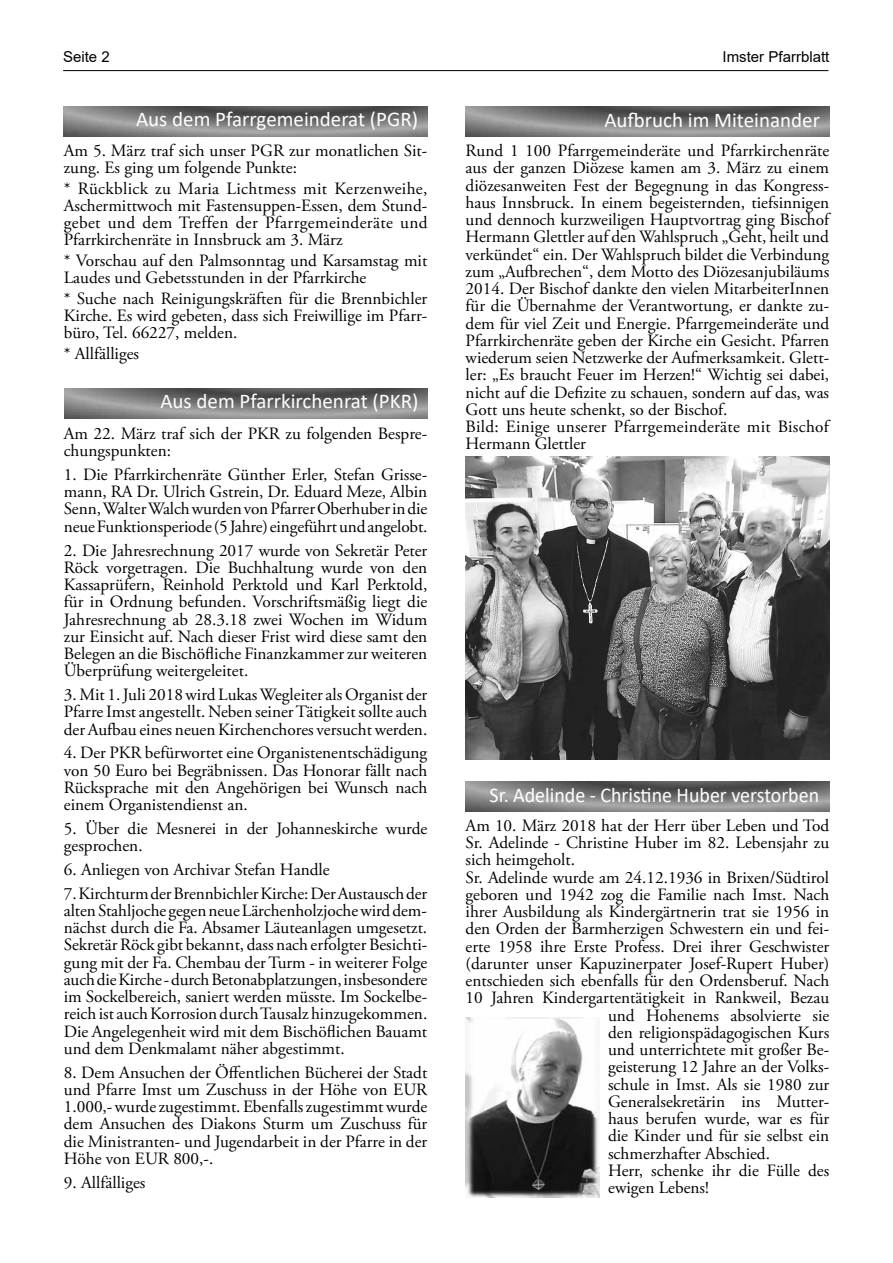
<style>
.page{position:relative;width:893px;height:1263px;background:#fff}
.page>*{position:absolute;margin:0;border:0;box-sizing:border-box;transform-origin:0 0}
.t1{font:21px "Calibri";color:#fff}
.t2{font:21px "Calibri";color:#fff;scale:.95 1}
.t3{font:17.25px/17.2px "Adobe Garamond Pro";color:#000;text-align:justify}
.t4{font:15px "Arial";color:#000}
</style>
<div class="page">
<hr style="left:63px;top:70px;width:765px;height:1px;background:#000">
<img style="left:466px;top:106px;width:363px;height:30px">
<img style="left:466px;top:781px;width:363px;height:30px">
<img style="left:64px;top:106px;width:363px;height:30px">
<img style="left:64px;top:389px;width:364px;height:30px">
<img style="left:466px;top:1017px;width:134px;height:181px">
<img style="left:466px;top:456px;width:363px;height:304px">
<p class="t4" style="left:63px;top:47px;width:48px">Seite 2</p>
<p class="t4" style="left:723px;top:46px;width:108px">Imster Pfarrblatt</p>
<p class="t1" style="left:136px;top:104px;width:284px">Aus dem Pfarrgemeinderat (PGR)</p>
<p class="t3" style="left:64px;top:143px;width:365px">Am 5. März traf sich unser PGR zur monatlichen Sit&shy;zung. Es ging um folgende Punkte:</p>
<p class="t3" style="left:64px;top:181px;width:365px">* Rückblick zu Maria Lichtmess mit Kerzenweihe, Aschermittwoch mit Fastensuppen-Essen, dem Stund&shy;gebet und dem Treffen der Pfarrgemeinderäte und Pfarrkirchenräte in Innsbruck am 3. März</p>
<p class="t3" style="left:64px;top:252px;width:365px">* Vorschau auf den Palmsonntag und Karsamstag mit<br>Laudes und Gebetsstunden in der Pfarrkirche</p>
<p class="t3" style="left:64px;top:290px;width:365px">* Suche nach Reinigungskräften für die Brennbichler Kirche. Es wird gebeten, dass sich Freiwillige im Pfarr&shy;büro, Tel. 66227, melden.</p>
<p class="t3" style="left:64px;top:345px;width:77px">* Allfälliges</p>
<p class="t1" style="left:160px;top:387px;width:260px">Aus dem Pfarrkirchenrat (PKR)</p>
<p class="t3" style="left:64px;top:425px;width:365px">Am 22. März traf sich der PKR zu folgenden Bespre&shy;chungspunkten:</p>
<p class="t3" style="left:64px;top:466px;width:365px">1. Die Pfarrkirchenräte Günther Erler, Stefan Grisse&shy;mann, RA Dr. Ulrich Gstrein, Dr. Eduard Meze, Albin Senn, Walter Walch wurden von Pfarrer Oberhuber in die neue Funktionsperiode (5 Jahre) eingeführt und angelobt.</p>
<p class="t3" style="left:64px;top:542px;width:365px">2. Die Jahresrechnung 2017 wurde von Sekretär Peter Röck vorgetragen. Die Buchhaltung wurde von den Kassaprüfern, Reinhold Perktold und Karl Perktold, für in Ordnung befunden. Vorschriftsmäßig liegt die Jahresrechnung ab 28.3.18 zwei Wochen im Widum zur Einsicht auf. Nach dieser Frist wird diese samt den Belegen an die Bischöfliche Finanzkammer zur weiteren Überprüfung weitergeleitet.</p>
<p class="t3" style="left:64px;top:686px;width:365px">3. Mit 1. Juli 2018 wird Lukas Wegleiter als Organist der Pfarre Imst angestellt. Neben seiner Tätigkeit sollte auch der Aufbau eines neuen Kirchenchores versucht werden.</p>
<p class="t3" style="left:64px;top:745px;width:365px">4. Der PKR befürwortet eine Organistenentschädigung von 50 Euro bei Begräbnissen. Das Honorar fällt nach Rücksprache mit den Angehörigen bei Wunsch nach einem Organistendienst an.</p>
<p class="t3" style="left:64px;top:820px;width:365px">5. Über die Mesnerei in der Johanneskirche wurde gesprochen.</p>
<p class="t3" style="left:64px;top:861px;width:267px">6. Anliegen von Archivar Stefan Handle</p>
<p class="t3" style="left:64px;top:885px;width:365px">7. Kirchturm der Brennbichler Kirche: Der Austausch der alten Stahljoche gegen neue Lärchenholzjoche wird dem&shy;nächst durch die Fa. Absamer Läuteanlagen umgesetzt.<br>Sekretär Röck gibt bekannt, dass nach erfolgter Besichti&shy;gung mit der Fa. Chembau der Turm - in weiterer Folge auch die Kirche - durch Betonabplatzungen, insbesondere im Sockelbereich, saniert werden müsste. Im Sockelbe&shy;reich ist auch Korrosion durch Tausalz hinzugekommen.<br>Die Angelegenheit wird mit dem Bischöflichen Bauamt und dem Denkmalamt näher abgestimmt.</p>
<p class="t3" style="left:64px;top:1064px;width:365px">8. Dem Ansuchen der Öffentlichen Bücherei der Stadt und Pfarre Imst um Zuschuss in der Höhe von EUR 1.000,- wurde zugestimmt. Ebenfalls zugestimmt wurde dem Ansuchen des Diakons Sturm um Zuschuss für die Ministranten- und Jugendarbeit in der Pfarre in der Höhe von EUR 800,-.</p>
<p class="t3" style="left:64px;top:1174px;width:83px">9. Allfälliges</p>
<p class="t1" style="left:604px;top:105px;width:217px">Aufbruch im Miteinander</p>
<p class="t3" style="left:466px;top:143px;width:365px;text-align:left">Rund 1 100 Pfarrgemeinderäte und Pfarrkirchenräte aus der ganzen Diözese kamen am 3. März zu einem diözesanweiten Fest der Begegnung in das Kongress&shy;haus Innsbruck. In einem begeisternden, tiefsinnigen und dennoch kurzweiligen Hauptvortrag ging Bischof Hermann Glettler auf den Wahlspruch „Geht, heilt und verkündet“ ein. Der Wahlspruch bildet die Verbindung zum „Aufbrechen“, dem Motto des Diözesanjubiläums 2014. Der Bischof dankte den vielen MitarbeiterInnen für die Übernahme der Verantwortung, er dankte zu&shy;dem für viel Zeit und Energie. Pfarrgemeinderäte und Pfarrkirchenräte geben der Kirche ein Gesicht. Pfarren wiederum seien Netzwerke der Aufmerksamkeit. Glett&shy;ler: „Es braucht Feuer im Herzen!“ Wichtig sei dabei, nicht auf die Defizite zu schauen, sondern auf das, was Gott uns heute schenkt, so der Bischof.<br>Bild: Einige unserer Pfarrgemeinderäte mit Bischof Hermann Glettler</p>
<p class="t2" style="left:490px;top:780px;width:348px">Sr. Adelinde - Christine Huber verstorben</p>
<p class="t3" style="left:466px;top:817px;width:365px">Am 10. März 2018 hat der Herr über Leben und Tod</p>
<p class="t3" style="left:466px;top:834px;width:365px">Sr. Adelinde - Christine Huber im 82. Lebensjahr zu</p>
<p class="t3" style="left:466px;top:852px;width:111px">sich heimgeholt.</p>
<p class="t3" style="left:466px;top:869px;width:365px">Sr. Adelinde wurde am 24.12.1936 in Brixen/Südtirol</p>
<p class="t3" style="left:466px;top:886px;width:365px">geboren und 1942 zog die Familie nach Imst. Nach</p>
<p class="t3" style="left:466px;top:903px;width:365px">ihrer Ausbildung als Kindergärtnerin trat sie 1956 in</p>
<p class="t3" style="left:466px;top:921px;width:365px">den Orden der Barmherzigen Schwestern ein und fei-</p>
<p class="t3" style="left:466px;top:938px;width:365px">erte 1958 ihre Erste Profess. Drei ihrer Geschwister</p>
<p class="t3" style="left:466px;top:955px;width:365px">(darunter unser Kapuzinerpater Josef-Rupert Huber)</p>
<p class="t3" style="left:466px;top:972px;width:365px">entschieden sich ebenfalls für den Ordensberuf. Nach</p>
<p class="t3" style="left:466px;top:990px;width:365px">10 Jahren Kindergartentätigkeit in Rankweil, Bezau</p>
<p class="t3" style="left:608px;top:1007px;width:223px">und Hohenems absolvierte sie</p>
<p class="t3" style="left:608px;top:1024px;width:223px">den religionspädagogischen Kurs</p>
<p class="t3" style="left:608px;top:1041px;width:223px">und unterrichtete mit großer Be-</p>
<p class="t3" style="left:608px;top:1059px;width:223px">geisterung 12 Jahre an der Volks-</p>
<p class="t3" style="left:608px;top:1076px;width:223px">schule in Imst. Als sie 1980 zur</p>
<p class="t3" style="left:608px;top:1093px;width:223px">Generalsekretärin ins Mutter-</p>
<p class="t3" style="left:608px;top:1110px;width:223px">haus berufen wurde, war es für</p>
<p class="t3" style="left:608px;top:1128px;width:223px">die Kinder und für sie selbst ein</p>
<p class="t3" style="left:608px;top:1145px;width:163px">schmerzhafter Abschied.</p>
<p class="t3" style="left:608px;top:1162px;width:223px">Herr, schenke ihr die Fülle des</p>
<p class="t3" style="left:608px;top:1179px;width:102px">ewigen Lebens!</p>
</div>
